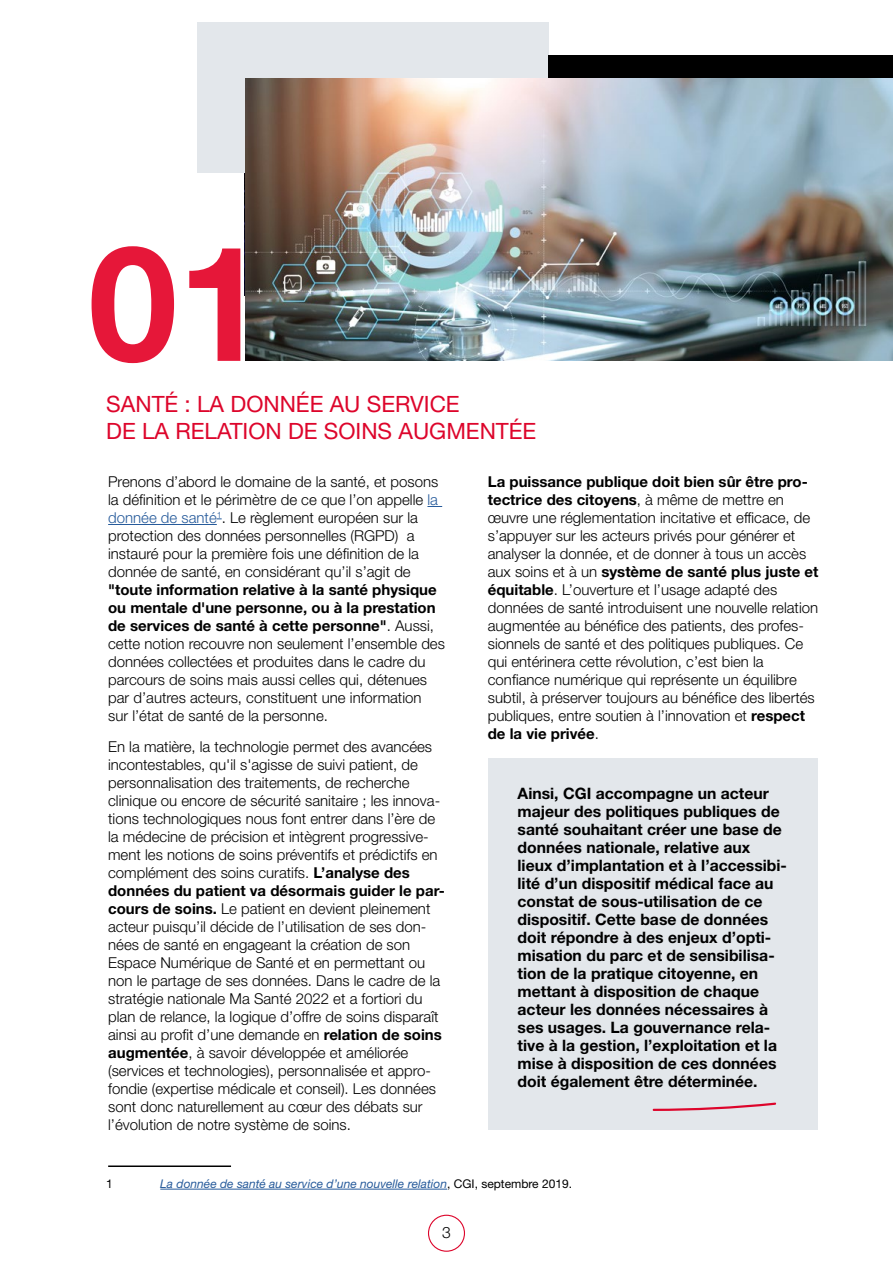
<style>
.page{position:relative;width:893px;height:1263px;background:#fff}
.page>*{position:absolute;margin:0;border:0;box-sizing:border-box;transform-origin:0 0}
.t1{font:700 160.5px "Helvetica Neue LT Std";color:#e61739}
.t2{font:22.5px/27px "Helvetica Neue LT Std";color:#dd052b}
.t3{font:700 15.75px/18px "Helvetica Neue LT Std";color:#000}
.t4{font:300 15.75px "Helvetica Neue LT Std";color:#000}
.t5{font:300 15px/18px "Helvetica Neue LT Std";color:#000}
.t6{font:italic 12px "Helvetica Neue LT Std";color:#275b9b}
.t7{font:12px "Helvetica Neue LT Std";color:#000}
.s1{color:#275b9b}
.s2{font-weight:700}
.s3{font-style:normal;color:#000}
</style>
<div class="page">
<div style="left:428px;top:1215px;width:37px;height:37px;border:1px solid #dd052b;border-radius:50%"></div>
<div style="left:197px;top:22px;width:352px;height:151px;background:#e3e7eb"></div>
<div style="left:549px;top:56px;width:344px;height:25px;background:#000"></div>
<img style="left:245px;top:79px;width:648px;height:282px">
<svg style="left:427px;top:506px;width:15px;height:1px"></svg>
<hr style="left:108px;top:524px;width:109px;height:1px;background:#275b9b">
<hr style="left:160px;top:1189px;width:287px;height:1px;background:#275b9b">
<hr style="left:108px;top:1165px;width:123px;height:2px;background:#000">
<div style="left:488px;top:758px;width:330px;height:372px;background:#e3e7eb"></div>
<svg style="left:652px;top:1102px;width:124px;height:9px"></svg>
<h1 class="t1" style="left:88px;top:204px;width:180px">01</h1>
<h2 class="t2" style="left:106px;top:390px;width:432px">SANTÉ : LA DONNÉE AU SERVICE<br>DE LA RELATION DE SOINS AUGMENTÉE</h2>
<p class="t5" style="left:108px;top:472px;width:332px">Prenons d’abord le domaine de la santé, et posons la définition et le périmètre de ce que l’on appelle <span class="s1">la donnée de santé</span><sup>1</sup>. Le règlement européen sur la protection des données personnelles (RGPD) a instauré pour la première fois une définition de la donnée de santé, en considérant qu’il s’agit de</p>
<p class="t5" style="left:108px;top:580px;width:338px"><span class="s2">"toute information relative à la santé physique ou mentale d'une personne, ou à la prestation de services de santé à cette personne"</span>. Aussi, cette notion recouvre non seulement l’ensemble des données collectées et produites dans le cadre du parcours de soins mais aussi celles qui, détenues par d’autres acteurs, constituent une information sur l’état de santé de la personne.</p>
<p class="t5" style="left:108px;top:737px;width:338px">En la matière, la technologie permet des avancées incontestables, qu'il s'agisse de suivi patient, de personnalisation des traitements, de recherche clinique ou encore de sécurité sanitaire ; les innova&shy;tions technologiques nous font entrer dans l’ère de la médecine de précision et intègrent progressive&shy;ment les notions de soins préventifs et prédictifs en complément des soins curatifs. <span class="s2">L’analyse des données du patient va désormais guider le par&shy;cours de soins.</span> Le patient en devient pleinement acteur puisqu’il décide de l’utilisation de ses don&shy;nées de santé en engageant la création de son Espace Numérique de Santé et en permettant ou non le partage de ses données. Dans le cadre de la stratégie nationale Ma Santé 2022 et a fortiori du plan de relance, la logique d’offre de soins disparaît ainsi au profit d’une demande en <span class="s2">relation de soins augmentée</span>, à savoir développée et améliorée (services et technologies), personnalisée et appro&shy;fondie (expertise médicale et conseil). Les données sont donc naturellement au cœur des débats sur l’évolution de notre système de soins.</p>
<p class="t5" style="left:488px;top:472px;width:332px"><span class="s2">La puissance publique doit bien sûr être pro&shy;tectrice des citoyens</span>, à même de mettre en œuvre une réglementation incitative et efficace, de s’appuyer sur les acteurs privés pour générer et analyser la donnée, et de donner à tous un accès aux soins et à un <span class="s2">système de santé plus juste et équitable</span>. L’ouverture et l’usage adapté des données de santé introduisent une nouvelle relation augmentée au bénéfice des patients, des profes&shy;sionnels de santé et des politiques publiques. Ce qui entérinera cette révolution, c’est bien la confiance numérique qui représente un équilibre subtil, à préserver toujours au bénéfice des libertés publiques, entre soutien à l’innovation et <span class="s2">respect de la vie privée</span>.</p>
<p class="t3" style="left:518px;top:784px;width:271px">Ainsi, CGI accompagne un acteur majeur des politiques publiques de santé souhaitant créer une base de données nationale, relative aux lieux d’implantation et à l’accessibi&shy;lité d’un dispositif médical face au constat de sous-utilisation de ce dispositif. Cette base de données doit répondre à des enjeux d’opti&shy;misation du parc et de sensibilisa&shy;tion de la pratique citoyenne, en mettant à disposition de chaque acteur les données nécessaires à ses usages. La gouvernance rela&shy;tive à la gestion, l’exploitation et la mise à disposition de ces données doit également être déterminée.</p>
<p class="t7" style="left:106px;top:1176px;width:8px">1</p>
<p class="t6" style="left:160px;top:1176px;width:413px">La donnée de santé au service d’une nouvelle relation<span class="s3">, CGI, septembre 2019.</span></p>
<p class="t4" style="left:442px;top:1222px;width:10px">3</p>
</div>
